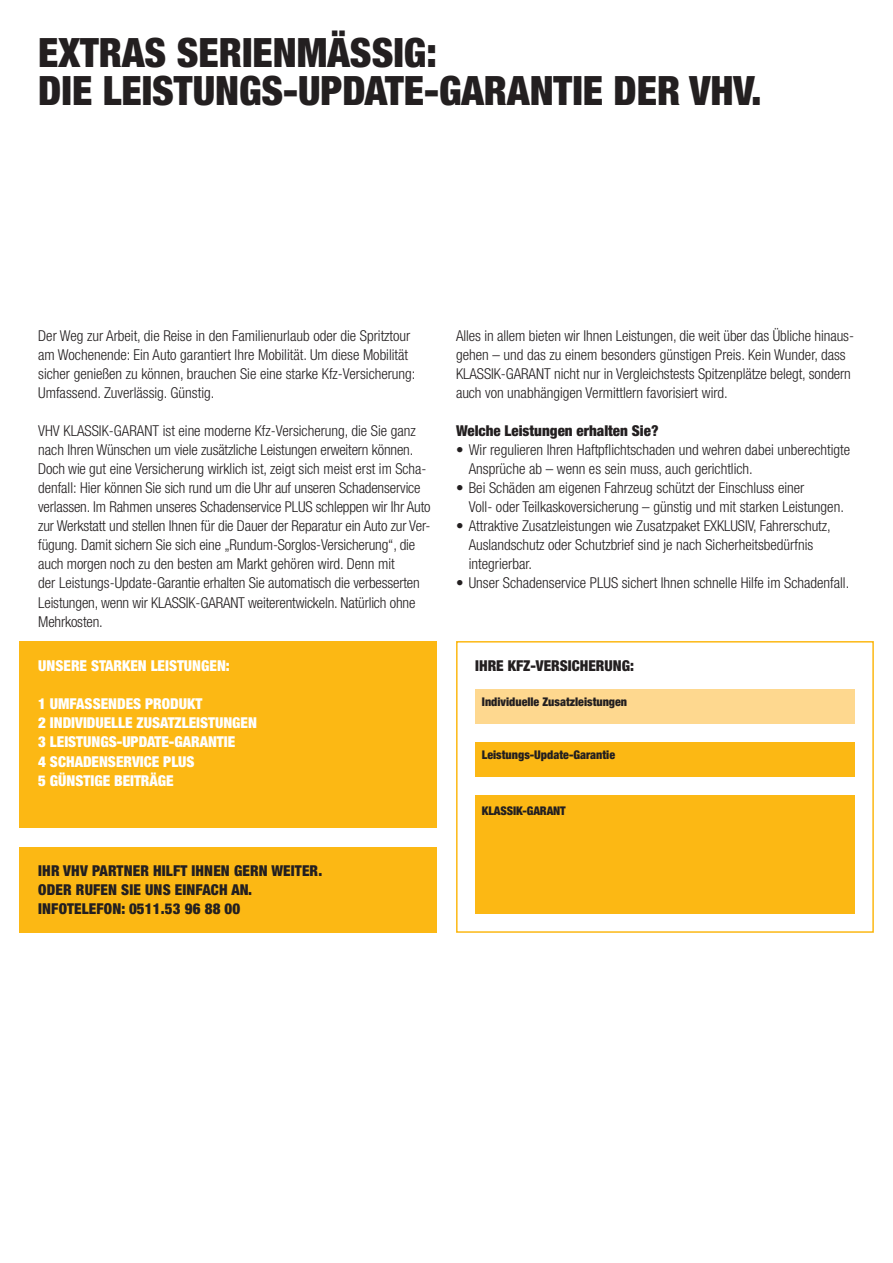
<style>
.page{position:relative;width:893px;height:1263px;background:#fff}
.page>*{position:absolute;margin:0;border:0;box-sizing:border-box;transform-origin:0 0}
.t1{font:900 condensed 40.5px/38.2px "Helvetica Neue";color:#231f20}
.t2{font:300 condensed 15px/19px "Helvetica Neue";color:#231f20}
.t3{font:900 condensed 15px/19px "Helvetica Neue";color:#fff}
.t4{font:900 condensed 15px/19.2px "Helvetica Neue";letter-spacing:.01em;color:#231f20}
.t5{font:900 condensed 12px "Helvetica Neue";color:#231f20}
</style>
<div class="page">
<div style="left:19px;top:641px;width:418px;height:187px;background:#fcb814"></div>
<div style="left:19px;top:847px;width:418px;height:86px;background:#fcb814"></div>
<div style="left:456px;top:641px;width:418px;height:292px;border:2px solid #fcb814"></div>
<div style="left:475px;top:795px;width:380px;height:119px;background:#fcb814"></div>
<div style="left:475px;top:689px;width:380px;height:34px;background:#fed88f"></div>
<div style="left:475px;top:742px;width:380px;height:34px;background:#fcb814"></div>
<h1 class="t1" style="left:38px;top:37px;width:725px">EXTRAS SERIENMÄSSIG:<br>DIE LEISTUNGS-UPDATE-GARANTIE DER VHV.</h1>
<p class="t2" style="left:38px;top:327px;width:379px">Der Weg zur Arbeit, die Reise in den Familienurlaub oder die Spritztour am Wochenende: Ein Auto garantiert Ihre Mobilität. Um diese Mobilität sicher genießen zu können, brauchen Sie eine starke Kfz-Versicherung:<br>Umfassend. Zuverlässig. Günstig.</p>
<p class="t2" style="left:38px;top:422px;width:394px">VHV KLASSIK-GARANT ist eine moderne Kfz-Versicherung, die Sie ganz nach Ihren Wünschen um viele zusätzliche Leistungen erweitern können.<br>Doch wie gut eine Versicherung wirklich ist, zeigt sich meist erst im Scha&shy;denfall: Hier können Sie sich rund um die Uhr auf unseren Schadenservice verlassen. Im Rahmen unseres Schadenservice PLUS schleppen wir Ihr Auto zur Werkstatt und stellen Ihnen für die Dauer der Reparatur ein Auto zur Ver&shy;fügung. Damit sichern Sie sich eine „Rundum-Sorglos-Versicherung“, die auch morgen noch zu den besten am Markt gehören wird. Denn mit<br>der Leistungs-Update-Garantie erhalten Sie automatisch die verbesserten Leistungen, wenn wir KLASSIK-GARANT weiterentwickeln. Natürlich ohne Mehrkosten.</p>
<p class="t3" style="left:38px;top:658px;width:193px">UNSERE STARKEN LEISTUNGEN:</p>
<p class="t3" style="left:38px;top:696px;width:220px">1 UMFASSENDES PRODUKT<br>2 INDIVIDUELLE ZUSATZLEISTUNGEN<br>3 LEISTUNGS-UPDATE-GARANTIE<br>4 SCHADENSERVICE PLUS<br>5 GÜNSTIGE BEITRÄGE</p>
<p class="t4" style="left:38px;top:862px;width:286px">IHR VHV PARTNER HILFT IHNEN GERN WEITER.<br>ODER RUFEN SIE UNS EINFACH AN.<br>INFOTELEFON: 0511.53 96 88 00</p>
<p class="t2" style="left:456px;top:327px;width:399px">Alles in allem bieten wir Ihnen Leistungen, die weit über das Übliche hinaus&shy;gehen – und das zu einem besonders günstigen Preis. Kein Wunder, dass KLASSIK-GARANT nicht nur in Vergleichstests Spitzenplätze belegt, sondern auch von unabhängigen Vermittlern favorisiert wird.</p>
<p class="t4" style="left:456px;top:422px;width:204px">Welche Leistungen erhalten Sie?</p>
<p class="t2" style="left:469px;top:441px;width:383px;text-indent:-13px">• Wir regulieren Ihren Haftpflichtschaden und wehren dabei unberechtigte<br>Ansprüche ab – wenn es sein muss, auch gerichtlich.</p>
<p class="t2" style="left:469px;top:480px;width:377px;text-indent:-13px">• Bei Schäden am eigenen Fahrzeug schützt der Einschluss einer<br>Voll- oder Teilkaskoversicherung – günstig und mit starken Leistungen.</p>
<p class="t2" style="left:469px;top:518px;width:363px;text-indent:-13px">• Attraktive Zusatzleistungen wie Zusatzpaket EXKLUSIV, Fahrerschutz,<br>Auslandschutz oder Schutzbrief sind je nach Sicherheitsbedürfnis integrierbar.</p>
<p class="t2" style="left:456px;top:575px;width:395px">• Unser Schadenservice PLUS sichert Ihnen schnelle Hilfe im Schadenfall.</p>
<p class="t4" style="left:475px;top:657px;width:160px">IHRE KFZ-VERSICHERUNG:</p>
<p class="t5" style="left:482px;top:697px;width:147px">Individuelle Zusatzleistungen</p>
<p class="t5" style="left:482px;top:750px;width:135px">Leistungs-Update-Garantie</p>
<p class="t5" style="left:482px;top:806px;width:85px">KLASSIK-GARANT</p>
</div>
